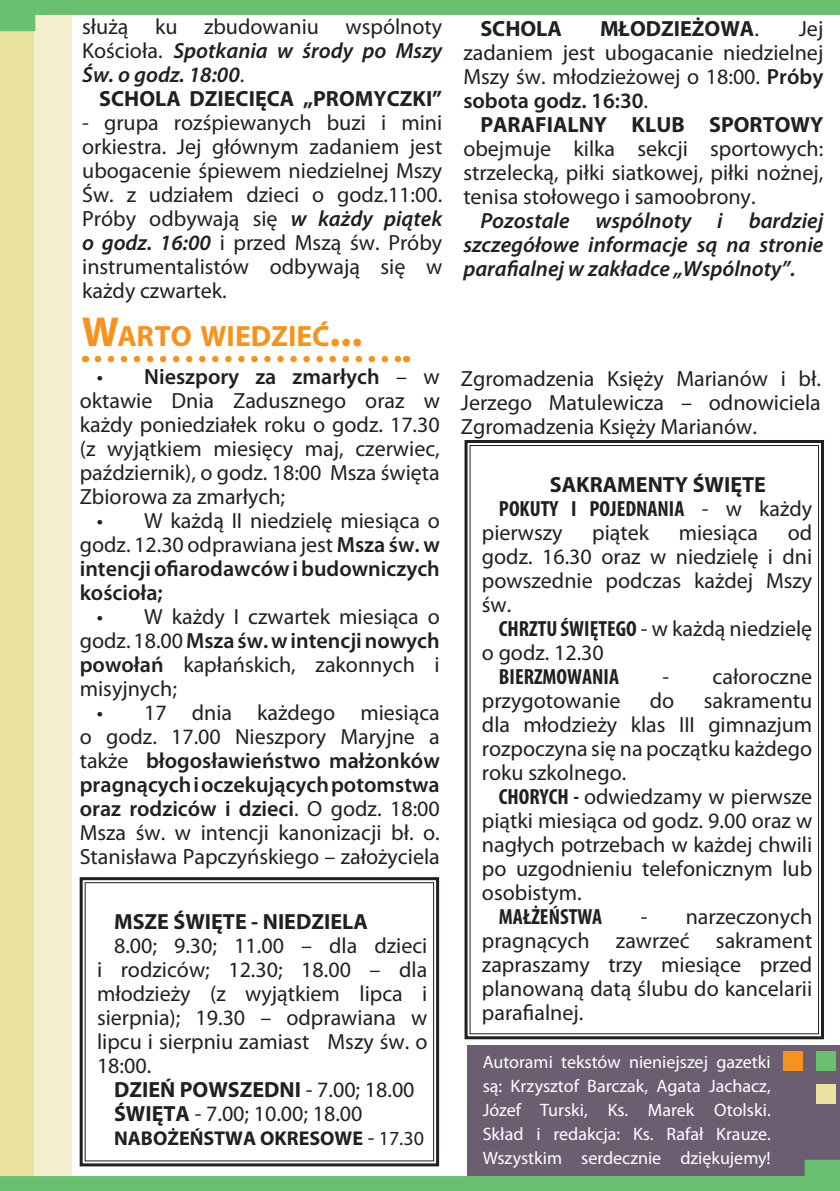
<style>
.page{position:relative;width:840px;height:1191px;background:#fff}
.page>*{position:absolute;margin:0;border:0;box-sizing:border-box;transform-origin:0 0}
.Überschrift{font:700 29.4px "Myriad Pro";color:#f7931d}
.Gazetka{font:22px/24px "Myriad Pro";color:#231f20;text-align:justify}
.Gazetka-2{font:700 22px "Myriad Pro";color:#231f20}
.Gazetka-3{font:italic 600 22px/24px "Myriad Pro";color:#231f20;text-align:justify}
.Gazetka-4{font:700 condensed 22px/24px "Myriad Pro";color:#231f20}
.Gazetka-5{font:700 20px "Myriad Pro";color:#231f20}
.Fußzeile{font:18px/24px "Myriad Pro";color:#fff;text-align:justify}
.s1{font-weight:600;font-style:italic}
.s2{font-size:42px}
.s3{font-weight:600}
.s4{font-weight:400}
.s5{font-weight:700}
.s6{font-weight:400;font-size:22px}
.s7{font-weight:400;font-stretch:normal}
.s8{font-weight:700;font-stretch:condensed}
</style>
<div class="page">
<div style="left:467px;top:1045px;width:372px;height:146px;background:#6b5e71"></div>
<div style="left:815px;top:1051px;width:20px;height:19px;background:#69c071"></div>
<div style="left:815px;top:1084px;width:20px;height:19px;background:#eae29f"></div>
<div style="left:782px;top:1051px;width:20px;height:19px;background:#f7931d"></div>
<div style="left:25px;top:13px;width:47px;height:1169px;background:#f4f0cf"></div>
<div style="left:0;top:26px;width:34px;height:1149px;background:#eae29f"></div>
<svg style="left:0;top:0;width:839px;height:31px"></svg>
<svg style="left:0;top:1159px;width:839px;height:32px"></svg>
<svg style="left:78px;top:877px;width:362px;height:290px"></svg>
<div style="left:85px;top:882px;width:349px;height:279px;border:1px solid #231f20"></div>
<svg style="left:98px;top:356px;width:301px;height:6px"></svg>
<svg style="left:464px;top:440px;width:360px;height:600px"></svg>
<p class="Gazetka" style="left:82px;top:14px;width:361px">służą ku zbudowaniu wspólnoty Kościoła. <span class="s1">Spotkania w środy po Mszy Św. o godz. 18:00</span>.</p>
<p class="Gazetka-2" style="left:99px;top:84px;width:344px">SCHOLA DZIECIĘCA „PROMYCZKI”</p>
<p class="Gazetka" style="left:82px;top:110px;width:361px">- grupa rozśpiewanych buzi i mini orkiestra. Jej głównym zadaniem jest ubogacenie śpiewem niedzielnej Mszy Św. z udziałem dzieci o godz.11:00.<br>Próby odbywają się <span class="s1">w każdy piątek o godz. 16:00</span> i przed Mszą św. Próby instrumentalistów odbywają się w każdy czwartek.</p>
<p class="Überschrift" style="left:82px;top:317px;width:282px"><span class="s2">W</span>ARTO WIEDZIEĆ<span class="s2">...</span></p>
<p class="Gazetka" style="left:80px;top:364px;width:361px;text-indent:17px">• <span class="s3">Nieszpory za zmarłych</span> – w oktawie Dnia Zadusznego oraz w każdy poniedziałek roku o godz. 17.30 (z wyjątkiem miesięcy maj, czerwiec, październik), o godz. 18:00 Msza święta Zbiorowa za zmarłych;</p>
<p class="Gazetka" style="left:80px;top:508px;width:361px;text-indent:17px">• W każdą II niedzielę miesiąca o godz. 12.30 odprawiana jest <span class="s3">Msza św. w intencji ofiarodawców i budowniczych kościoła;</span></p>
<p class="Gazetka" style="left:80px;top:604px;width:361px;text-indent:17px">• W każdy I czwartek miesiąca o godz. 18.00 <span class="s3">Msza św. w intencji nowych powołań</span> kapłańskich, zakonnych i misyjnych;</p>
<p class="Gazetka" style="left:80px;top:700px;width:361px;text-indent:17px">• 17 dnia każdego miesiąca o godz. 17.00 Nieszpory Maryjne a także <span class="s3">błogosławieństwo małżonków pragnących i oczekujących potomstwa oraz rodziców i dzieci</span>. O godz. 18:00<br>Msza św. w intencji kanonizacji bł. o.<br>Stanisława Papczyńskiego – założyciela</p>
<p class="Gazetka-2" style="left:114px;top:907px;width:255px">MSZE ŚWIĘTE - NIEDZIELA</p>
<p class="Gazetka" style="left:97px;top:933px;width:332px;text-indent:17px">8.00; 9.30; 11.00 – dla dzieci i rodziców; 12.30; 18.00 – dla młodzieży (z wyjątkiem lipca i sierpnia); 19.30 – odprawiana w lipcu i sierpniu zamiast Mszy św. o 18:00.</p>
<p class="Gazetka-2" style="left:114px;top:1075px;width:302px">DZIEŃ POWSZEDNI <span class="s4">- 7.00; 18.00</span></p>
<p class="Gazetka" style="left:114px;top:1101px;width:250px"><span class="s5">ŚWIĘTA</span> - 7.00; 10.00; 18.00</p>
<p class="Gazetka-5" style="left:114px;top:1125px;width:311px">NABOŻEŃSTWA OKRESOWE <span class="s6">-</span> <span class="s4">17.30</span></p>
<p class="Gazetka-2" style="left:480px;top:14px;width:83px">SCHOLA</p>
<p class="Gazetka-2" style="left:599px;top:14px;width:160px">MŁODZIEŻOWA<span class="s4">.</span></p>
<p class="Gazetka" style="left:463px;top:16px;width:361px;text-indent:335px">Jej zadaniem jest ubogacanie niedzielnej Mszy św. młodzieżowej o 18:00. <span class="s3">Próby sobota godz. 16:30</span>.</p>
<p class="Gazetka" style="left:463px;top:112px;width:361px;text-indent:17px"><span class="s5">PARAFIALNY KLUB SPORTOWY </span>obejmuje kilka sekcji sportowych: strzelecką, piłki siatkowej, piłki nożnej, tenisa stołowego i samoobrony.</p>
<p class="Gazetka-3" style="left:463px;top:208px;width:361px;text-indent:17px">Pozostale wspólnoty i bardziej szczegółowe informacje są na stronie parafialnej w zakładce „Wspólnoty”.</p>
<p class="Gazetka" style="left:460px;top:366px;width:361px">Zgromadzenia Księży Marianów i bł.<br>Jerzego Matulewicza – odnowiciela Zgromadzenia Księży Marianów.</p>
<p class="Gazetka-2" style="left:549px;top:470px;width:217px">SAKRAMENTY ŚWIĘTE</p>
<p class="Gazetka-4" style="left:481px;top:496px;width:332px;text-indent:17px">POKUTY I POJEDNANIA <span class="s7">- w każdy pierwszy</span></p>
<p class="Gazetka" style="left:481px;top:520px;width:332px;text-indent:306px">od godz. 16.30 oraz w niedzielę i dni powszednie podczas każdej Mszy św.</p>
<p class="Gazetka" style="left:481px;top:616px;width:332px;text-indent:17px"><span class="s8">CHRZTU ŚWIĘTEGO</span> - w każdą niedzielę o godz. 12.30</p>
<p class="Gazetka-4" style="left:498px;top:664px;width:122px">BIERZMOWANIA</p>
<p class="Gazetka" style="left:662px;top:664px;width:151px">- całoroczne</p>
<p class="Gazetka" style="left:481px;top:688px;width:140px">przygotowanie</p>
<p class="Gazetka" style="left:649px;top:688px;width:26px">do</p>
<p class="Gazetka" style="left:591px;top:520px;width:58px">piątek</p>
<p class="Gazetka" style="left:678px;top:520px;width:81px">miesiąca</p>
<p class="Gazetka" style="left:481px;top:688px;width:332px;text-indent:222px">sakramentu dla młodzieży klas III gimnazjum rozpoczyna się na początku każdego roku szkolnego.</p>
<p class="Gazetka" style="left:481px;top:784px;width:332px;text-indent:17px"><span class="s8">CHORYCH -</span> odwiedzamy w pierwsze piątki miesiąca od godz. 9.00 oraz w nagłych potrzebach w każdej chwili po uzgodnieniu telefonicznym lub osobistym.</p>
<p class="Gazetka-4" style="left:498px;top:904px;width:105px">MAŁŻEŃSTWA</p>
<p class="Gazetka" style="left:481px;top:904px;width:332px;text-indent:159px">- narzeczonych pragnących zawrzeć sakrament zapraszamy trzy miesiące przed planowaną datą ślubu do kancelarii parafialnej.</p>
<p class="Fußzeile" style="left:482px;top:1049px;width:289px">Autorami tekstów nieniejszej gazetki są: Krzysztof Barczak, Agata Jachacz, Józef Turski, Ks. Marek Otolski.<br>Skład i redakcja: Ks. Rafał Krauze.<br>Wszystkim serdecznie dziękujemy!</p>
</div>
